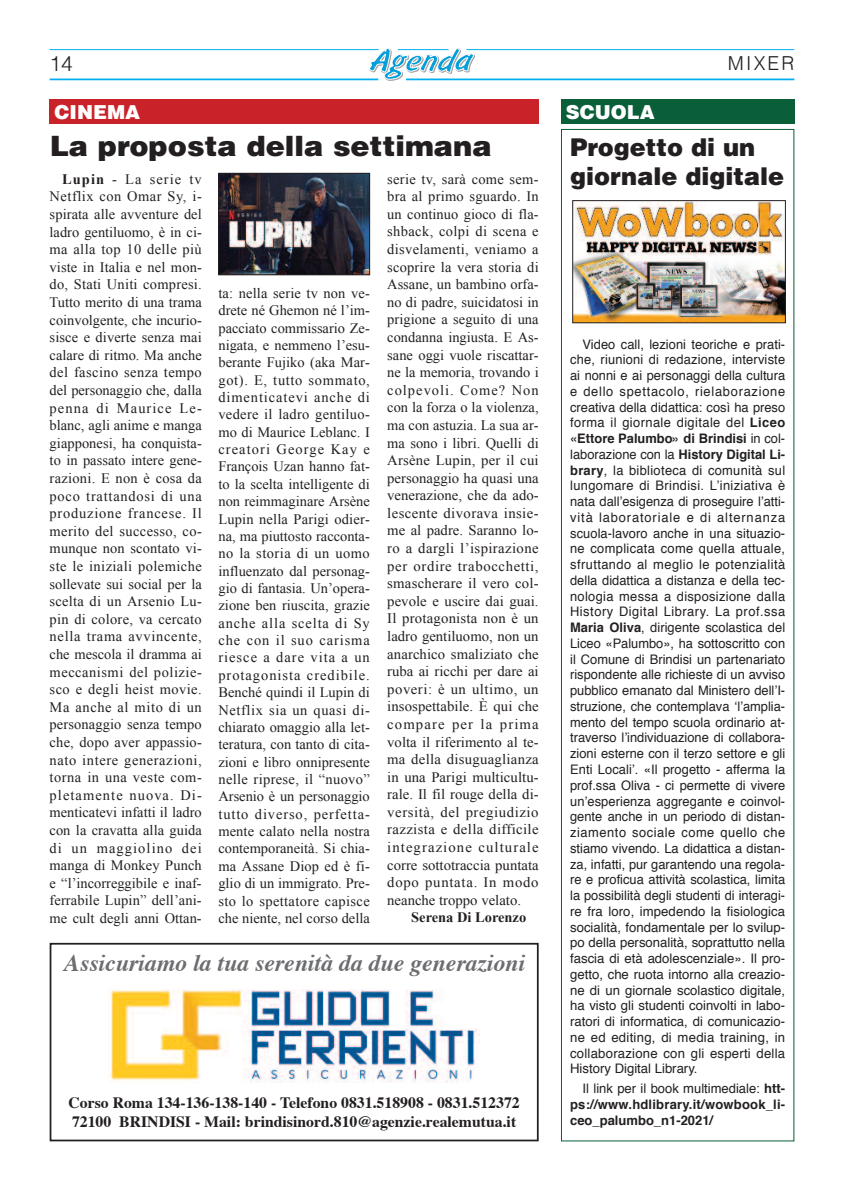
<style>
.page{position:relative;width:844px;height:1191px;background:#fff}
.page>*{position:absolute;margin:0;border:0;box-sizing:border-box;transform-origin:0 0}
.t1{font:900 28px "Helvetica";color:#231f20}
.t2{font:900 24.5px/29.4px "Helvetica";color:#231f20}
.t3{font:italic 700 23.8px "Times";color:#6c6d70}
.t4{font:300 21px "Helvetica";color:#231f20}
.t5{font:900 19.25px "Helvetica";color:#fff}
.t6{font:300 19.25px "Helvetica";letter-spacing:.11em;color:#231f20}
.t7{font:700 15.75px/18.9px "Times";color:#231f20}
.t8{font:14.35px/17.7px "Times New Roman";color:#231f20;text-align:justify}
.t9{font:700 14.35px "Times New Roman";color:#231f20}
.t10{font:13.12px/15.8px "Helvetica";letter-spacing:.015em;color:#231f20;text-align:justify}
.t11{font:700 13.12px/15.8px "Helvetica";letter-spacing:.015em;color:#231f20;text-align:justify}
.s1{font-weight:700}
.s2{font-weight:400}
</style>
<div class="page">
<hr style="left:406px;top:78px;width:388px;height:2px;background:#00aeef">
<hr style="left:50px;top:78px;width:328px;height:2px;background:#00aeef">
<hr style="left:466px;top:49px;width:328px;height:1px;background:#00aeef">
<hr style="left:50px;top:49px;width:328px;height:1px;background:#00aeef">
<svg style="left:369px;top:48px;width:106px;height:33px"></svg>
<img style="left:220px;top:175px;width:148px;height:98px">
<div style="left:218px;top:173px;width:152px;height:102px;border:1px solid #231f20"></div>
<div style="left:50px;top:99px;width:488px;height:25px;background:#ca2229"></div>
<div style="left:561px;top:129px;width:233px;height:1012px;border:1px solid #0a5f38"></div>
<div style="left:561px;top:99px;width:233px;height:25px;background:#0a5f38"></div>
<img style="left:574px;top:202px;width:209px;height:119px">
<div style="left:572px;top:200px;width:213px;height:123px;border:1px solid #231f20"></div>
<div style="left:50px;top:943px;width:488px;height:198px;border:2px solid #231f20"></div>
<img style="left:108px;top:989px;width:371px;height:93px">
<h3 class="t4" style="left:50px;top:55px;width:25px">14</h3>
<h3 class="t6" style="left:727px;top:56px;width:68px">MIXER</h3>
<h3 class="t5" style="left:55px;top:101px;width:87px">CINEMA</h3>
<h3 class="t5" style="left:566px;top:105px;width:90px">SCUOLA</h3>
<h1 class="t1" style="left:50px;top:130px;width:443px">La proposta della settimana</h1>
<h2 class="t2" style="left:570px;top:133px;width:215px">Progetto di un giornale digitale</h2>
<p class="t8" style="left:50px;top:170px;width:154px;text-indent:12px"><span class="s1">Lupin</span> - La serie tv Netflix con Omar Sy, i&shy;spirata alle avventure del ladro gentiluomo, è in ci&shy;ma alla top 10 delle più viste in Italia e nel mon&shy;do, Stati Uniti compresi.<br>Tutto merito di una trama coinvolgente, che incurio&shy;sisce e diverte senza mai calare di ritmo. Ma anche del fascino senza tempo del personaggio che, dalla penna di Maurice Le&shy;blanc, agli anime e manga giapponesi, ha conquista&shy;to in passato intere gene&shy;razioni. E non è cosa da poco trattandosi di una produzione francese. Il merito del successo, co&shy;munque non scontato vi&shy;ste le iniziali polemiche sollevate sui social per la scelta di un Arsenio Lu&shy;pin di colore, va cercato nella trama avvincente, che mescola il dramma ai meccanismi del polizie&shy;sco e degli heist movie.<br>Ma anche al mito di un personaggio senza tempo che, dopo aver appassio&shy;nato intere generazioni, torna in una veste com&shy;pletamente nuova. Di&shy;menticatevi infatti il ladro con la cravatta alla guida di un maggiolino dei manga di Monkey Punch e “l’incorreggibile e inaf&shy;ferrabile Lupin” dell’ani&shy;me cult degli anni Ottan-</p>
<p class="t8" style="left:387px;top:170px;width:153px">serie tv, sarà come sem&shy;bra al primo sguardo. In un continuo gioco di fla&shy;shback, colpi di scena e disvelamenti, veniamo a scoprire la vera storia di Assane, un bambino orfa&shy;no di padre, suicidatosi in prigione a seguito di una condanna ingiusta. E As&shy;sane oggi vuole riscattar&shy;ne la memoria, trovando i colpevoli. Come? Non con la forza o la violenza, ma con astuzia. La sua ar&shy;ma sono i libri. Quelli di Arsène Lupin, per il cui personaggio ha quasi una venerazione, che da ado&shy;lescente divorava insie&shy;me al padre. Saranno lo&shy;ro a dargli l’ispirazione per ordire trabocchetti, smascherare il vero col&shy;pevole e uscire dai guai.<br>Il protagonista non è un ladro gentiluomo, non un anarchico smaliziato che ruba ai ricchi per dare ai poveri: è un ultimo, un insospettabile. È qui che compare per la prima volta il riferimento al te&shy;ma della disuguaglianza in una Parigi multicultu&shy;rale. Il fil rouge della di&shy;versità, del pregiudizio razzista e della difficile integrazione culturale corre sottotraccia puntata dopo puntata. In modo neanche troppo velato.</p>
<p class="t8" style="left:218px;top:284px;width:153px">ta: nella serie tv non ve&shy;drete né Ghemon né l’im&shy;pacciato commissario Ze&shy;nigata, e nemmeno l’esu&shy;berante Fujiko (aka Mar&shy;got). E, tutto sommato, dimenticatevi anche di vedere il ladro gentiluo&shy;mo di Maurice Leblanc. I creatori George Kay e François Uzan hanno fat&shy;to la scelta intelligente di non reimmaginare Arsène Lupin nella Parigi odier&shy;na, ma piuttosto racconta&shy;no la storia di un uomo influenzato dal personag&shy;gio di fantasia. Un’opera&shy;zione ben riuscita, grazie anche alla scelta di Sy che con il suo carisma riesce a dare vita a un protagonista credibile.<br>Benché quindi il Lupin di Netflix sia un quasi di&shy;chiarato omaggio alla let&shy;teratura, con tanto di cita&shy;zioni e libro onnipresente nelle riprese, il “nuovo” Arsenio è un personaggio tutto diverso, perfetta&shy;mente calato nella nostra contemporaneità. Si chia&shy;ma Assane Diop ed è fi&shy;glio di un immigrato. Pre&shy;sto lo spettatore capisce che niente, nel corso della</p>
<p class="t10" style="left:570px;top:337px;width:216px;text-indent:12px">Video call, lezioni teoriche e prati&shy;che, riunioni di redazione, interviste ai nonni e ai personaggi della cultura e dello spettacolo, rielaborazione creativa della didattica: così ha preso forma il giornale digitale del <span class="s1">Liceo «Ettore Palumbo» di Brindisi</span> in col&shy;laborazione con la <span class="s1">History Digital Li&shy;brary</span>, la biblioteca di comunità sul lungomare di Brindisi. L’iniziativa è nata dall’esigenza di proseguire l’atti&shy;vità laboratoriale e di alternanza scuola-lavoro anche in una situazio&shy;ne complicata come quella attuale, sfruttando al meglio le potenzialità della didattica a distanza e della tec&shy;nologia messa a disposizione dalla History Digital Library. La prof.ssa <span class="s1">Maria Oliva</span>, dirigente scolastica del Liceo «Palumbo», ha sottoscritto con il Comune di Brindisi un partenariato rispondente alle richieste di un avviso pubblico emanato dal Ministero dell’I&shy;struzione, che contemplava ‘l’amplia&shy;mento del tempo scuola ordinario at&shy;traverso l’individuazione di collabora&shy;zioni esterne con il terzo settore e gli Enti Locali’. «Il progetto - afferma la prof.ssa Oliva - ci permette di vivere un’esperienza aggregante e coinvol&shy;gente anche in un periodo di distan&shy;ziamento sociale come quello che stiamo vivendo. La didattica a distan&shy;za, infatti, pur garantendo una regola&shy;re e proficua attività scolastica, limita la possibilità degli studenti di interagi&shy;re fra loro, impedendo la fisiologica socialità, fondamentale per lo svilup&shy;po della personalità, soprattutto nella fascia di età adolescenziale». Il pro&shy;getto, che ruota intorno alla creazio&shy;ne di un giornale scolastico digitale, ha visto gli studenti coinvolti in labo&shy;ratori di informatica, di comunicazio&shy;ne ed editing, di media training, in collaborazione con gli esperti della History Digital Library.</p>
<p class="t11" style="left:570px;top:1081px;width:216px;text-indent:12px"><span class="s2">Il link per il book multimediale:</span> htt&shy;ps://www.hdlibrary.it/wowbook_li&shy;ceo_palumbo_n1-2021/</p>
<p class="t9" style="left:411px;top:909px;width:116px">Serena Di Lorenzo</p>
<h3 class="t3" style="left:64px;top:953px;width:462px">Assicuriamo la tua serenità da due generazioni</h3>
<p class="t7" style="left:68px;top:1094px;width:452px">Corso Roma 134-136-138-140 - Telefono 0831.518908 - 0831.512372<br>72100 BRINDISI - Mail: brindisinord.810@agenzie.realemutua.it</p>
</div>
